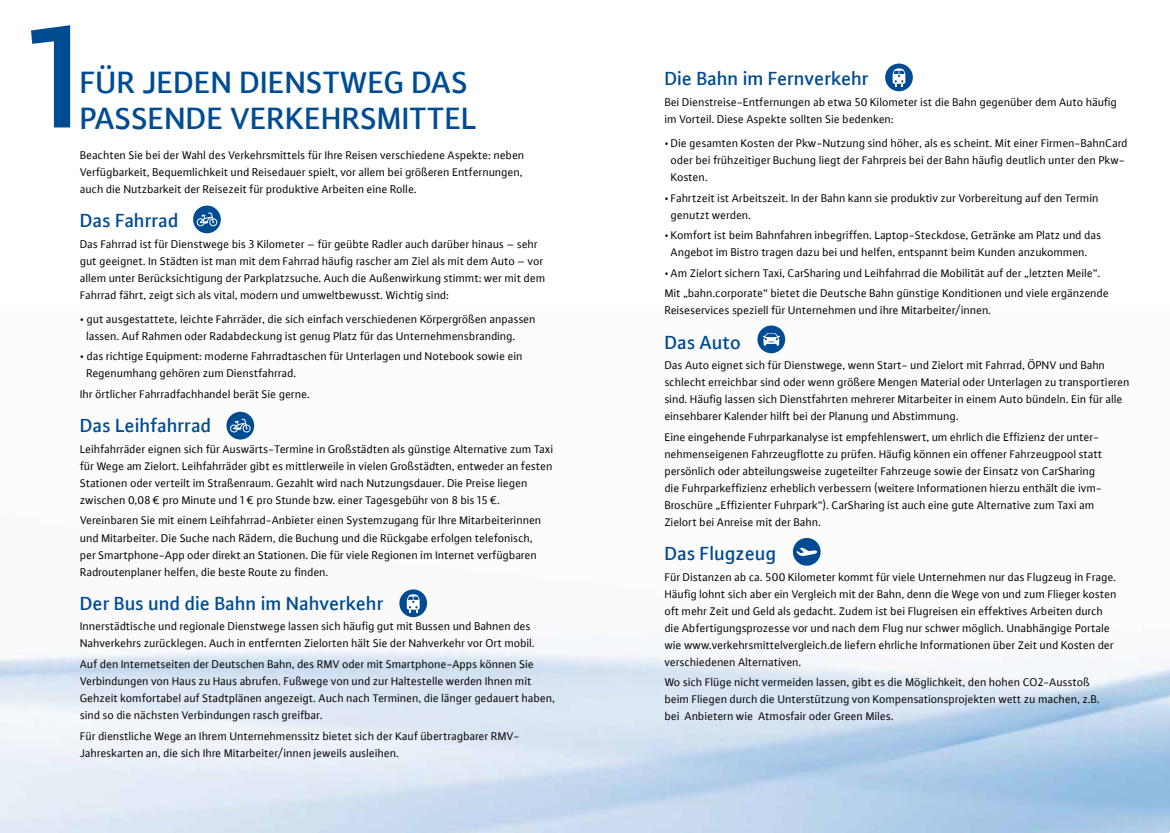
<style>
.page{position:relative;width:1170px;height:833px;background:#fff}
.page>*{position:absolute;margin:0;border:0;box-sizing:border-box;transform-origin:0 0}
.t1{font:500 154.75px "Plus Sans Lf CE";color:#004c93}
.t2{font:500 32.5px "Plus Sans Lf CE";color:#004c93}
.t3{font:500 20px "Plus Sans Lf CE";color:#004c93}
.t4{font:11.88px/17px "Plus Sans Normal LF";color:#000}
</style>
<div class="page">
<img style="left:0;top:326px;width:1169px;height:507px">
<div style="left:399px;top:589px;width:28px;height:28px;background:#004c93;border-radius:50%"></div>
<svg style="left:407px;top:594px;width:12px;height:18px"></svg>
<div style="left:885px;top:64px;width:27px;height:27px;background:#004c93;border-radius:50%"></div>
<svg style="left:892px;top:68px;width:13px;height:18px"></svg>
<div style="left:226px;top:412px;width:28px;height:27px;background:#004c93;border-radius:50%"></div>
<svg style="left:230px;top:419px;width:21px;height:13px"></svg>
<div style="left:193px;top:206px;width:28px;height:27px;background:#004c93;border-radius:50%"></div>
<svg style="left:197px;top:213px;width:20px;height:13px"></svg>
<div style="left:792px;top:538px;width:28px;height:27px;background:#004c93;border-radius:50%"></div>
<svg style="left:796px;top:547px;width:21px;height:9px"></svg>
<div style="left:757px;top:325px;width:28px;height:28px;background:#004c93;border-radius:50%"></div>
<svg style="left:762px;top:333px;width:17px;height:13px"></svg>
<h1 class="t1" style="left:25px;top:-17px;width:64px">1</h1>
<h2 class="t2" style="left:80px;top:62px;width:389px">Für jeden Dienstweg das</h2>
<h2 class="t2" style="left:80px;top:98px;width:398px">passende Verkehrsmittel</h2>
<p class="t4" style="left:80px;top:146px;width:446px">Beachten Sie bei der Wahl des Verkehrsmittels für Ihre Reisen verschiedene Aspekte: neben<br>Verfügbarkeit, Bequemlichkeit und Reisedauer spielt, vor allem bei größeren Entfernungen, auch die Nutzbarkeit der Reisezeit für produktive Arbeiten eine Rolle.</p>
<h3 class="t3" style="left:80px;top:208px;width:100px">Das Fahrrad</h3>
<p class="t4" style="left:80px;top:235px;width:467px">Das Fahrrad ist für Dienstwege bis 3 Kilometer – für geübte Radler auch darüber hinaus – sehr gut geeignet. In Städten ist man mit dem Fahrrad häufig rascher am Ziel als mit dem Auto – vor allem unter Berücksichtigung der Parkplatzsuche. Auch die Außenwirkung stimmt: wer mit dem Fahrrad fährt, zeigt sich als vital, modern und umweltbewusst. Wichtig sind:</p>
<p class="t4" style="left:86px;top:310px;width:451px;text-indent:-6px">• gut ausgestattete, leichte Fahrräder, die sich einfach verschiedenen Körpergrößen anpassen lassen. Auf Rahmen oder Radabdeckung ist genug Platz für das Unternehmensbranding.</p>
<p class="t4" style="left:86px;top:348px;width:438px;text-indent:-6px">• das richtige Equipment: moderne Fahrradtaschen für Unterlagen und Notebook sowie ein<br>Regenumhang gehören zum Dienstfahrrad.</p>
<p class="t4" style="left:80px;top:385px;width:231px">Ihr örtlicher Fahrradfachhandel berät Sie gerne.</p>
<h3 class="t3" style="left:80px;top:414px;width:133px">Das Leihfahrrad</h3>
<p class="t4" style="left:80px;top:440px;width:475px">Leihfahrräder eignen sich für Auswärts-Termine in Großstädten als günstige Alternative zum Taxi für Wege am Zielort. Leihfahrräder gibt es mittlerweile in vielen Großstädten, entweder an festen Stationen oder verteilt im Straßenraum. Gezahlt wird nach Nutzungsdauer. Die Preise liegen zwischen 0,08€ pro Minute und 1€ pro Stunde bzw. einer Tagesgebühr von 8 bis 15€.</p>
<p class="t4" style="left:80px;top:512px;width:463px">Vereinbaren Sie mit einem Leihfahrrad-Anbieter einen Systemzugang für Ihre Mitarbeiterinnen und Mitarbeiter. Die Suche nach Rädern, die Buchung und die Rückgabe erfolgen telefonisch, per Smartphone-App oder direkt an Stationen. Die für viele Regionen im Internet verfügbaren Radroutenplaner helfen, die beste Route zu finden.</p>
<h3 class="t3" style="left:80px;top:591px;width:305px">Der Bus und die Bahn im Nahverkehr</h3>
<p class="t4" style="left:80px;top:618px;width:456px">Innerstädtische und regionale Dienstwege lassen sich häufig gut mit Bussen und Bahnen des<br>Nahverkehrs zurücklegen. Auch in entfernten Zielorten hält Sie der Nahverkehr vor Ort mobil.</p>
<p class="t4" style="left:80px;top:655px;width:476px">Auf den Internetseiten der Deutschen Bahn, des RMV oder mit Smartphone-Apps können Sie Verbindungen von Haus zu Haus abrufen. Fußwege von und zur Haltestelle werden Ihnen mit Gehzeit komfortabel auf Stadtplänen angezeigt. Auch nach Terminen, die länger gedauert haben, sind so die nächsten Verbindungen rasch greifbar.</p>
<p class="t4" style="left:80px;top:727px;width:441px">Für dienstliche Wege an Ihrem Unternehmenssitz bietet sich der Kauf übertragbarer RMV-<br>Jahreskarten an, die sich Ihre Mitarbeiter/innen jeweils ausleihen.</p>
<h3 class="t3" style="left:664px;top:67px;width:206px">Die Bahn im Fernverkehr</h3>
<p class="t4" style="left:664px;top:93px;width:454px">Bei Dienstreise-Entfernungen ab etwa 50 Kilometer ist die Bahn gegenüber dem Auto häufig im Vorteil. Diese Aspekte sollten Sie bedenken:</p>
<p class="t4" style="left:671px;top:134px;width:458px;text-indent:-6px">• Die gesamten Kosten der Pkw-Nutzung sind höher, als es scheint. Mit einer Firmen-BahnCard oder bei frühzeitiger Buchung liegt der Fahrpreis bei der Bahn häufig deutlich unter den Pkw-<br>Kosten.</p>
<p class="t4" style="left:671px;top:189px;width:429px;text-indent:-6px">• Fahrtzeit ist Arbeitszeit. In der Bahn kann sie produktiv zur Vorbereitung auf den Termin genutzt werden.</p>
<p class="t4" style="left:671px;top:227px;width:432px;text-indent:-6px">• Komfort ist beim Bahnfahren inbegriffen. Laptop-Steckdose, Getränke am Platz und das<br>Angebot im Bistro tragen dazu bei und helfen, entspannt beim Kunden anzukommen.</p>
<p class="t4" style="left:664px;top:262px;width:446px;line-height:20.5px">• Am Zielort sichern Taxi, CarSharing und Leihfahrrad die Mobilität auf der „letzten Meile“.<br>Mit „bahn.corporate“ bietet die Deutsche Bahn günstige Konditionen und viele ergänzende</p>
<p class="t4" style="left:664px;top:302px;width:328px">Reiseservices speziell für Unternehmen und ihre Mitarbeiter/innen.</p>
<h3 class="t3" style="left:664px;top:330px;width:78px">Das Auto</h3>
<p class="t4" style="left:664px;top:357px;width:466px">Das Auto eignet sich für Dienstwege, wenn Start- und Zielort mit Fahrrad, ÖPNV und Bahn schlecht erreichbar sind oder wenn größere Mengen Material oder Unterlagen zu transportieren sind. Häufig lassen sich Dienstfahrten mehrerer Mitarbeiter in einem Auto bündeln. Ein für alle einsehbarer Kalender hilft bei der Planung und Abstimmung.</p>
<p class="t4" style="left:664px;top:428px;width:439px">Eine eingehende Fuhrparkanalyse ist empfehlenswert, um ehrlich die Effizienz der unter&shy;nehmenseigenen Fahrzeugflotte zu prüfen. Häufig können ein offener Fahrzeugpool statt persönlich oder abteilungsweise zugeteilter Fahrzeuge sowie der Einsatz von CarSharing die Fuhrparkeffizienz erheblich verbessern (weitere Informationen hierzu enthält die ivm-Broschüre „Effizienter Fuhrpark“). CarSharing ist auch eine gute Alternative zum Taxi am Zielort bei Anreise mit der Bahn.</p>
<h3 class="t3" style="left:664px;top:541px;width:113px">Das Flugzeug</h3>
<p class="t4" style="left:664px;top:568px;width:453px">Für Distanzen ab ca. 500 Kilometer kommt für viele Unternehmen nur das Flugzeug in Frage.<br>Häufig lohnt sich aber ein Vergleich mit der Bahn, denn die Wege von und zum Flieger kosten oft mehr Zeit und Geld als gedacht. Zudem ist bei Flugreisen ein effektives Arbeiten durch die Abfertigungsprozesse vor und nach dem Flug nur schwer möglich. Unabhängige Portale wie www.verkehrsmittelvergleich.de liefern ehrliche Informationen über Zeit und Kosten der verschiedenen Alternativen.</p>
<p class="t4" style="left:664px;top:674px;width:437px">Wo sich Flüge nicht vermeiden lassen, gibt es die Möglichkeit, den hohen CO2-Ausstoß beim Fliegen durch die Unterstützung von Kompensationsprojekten wett zu machen, z.B. bei Anbietern wie Atmosfair oder Green Miles.</p>
</div>
